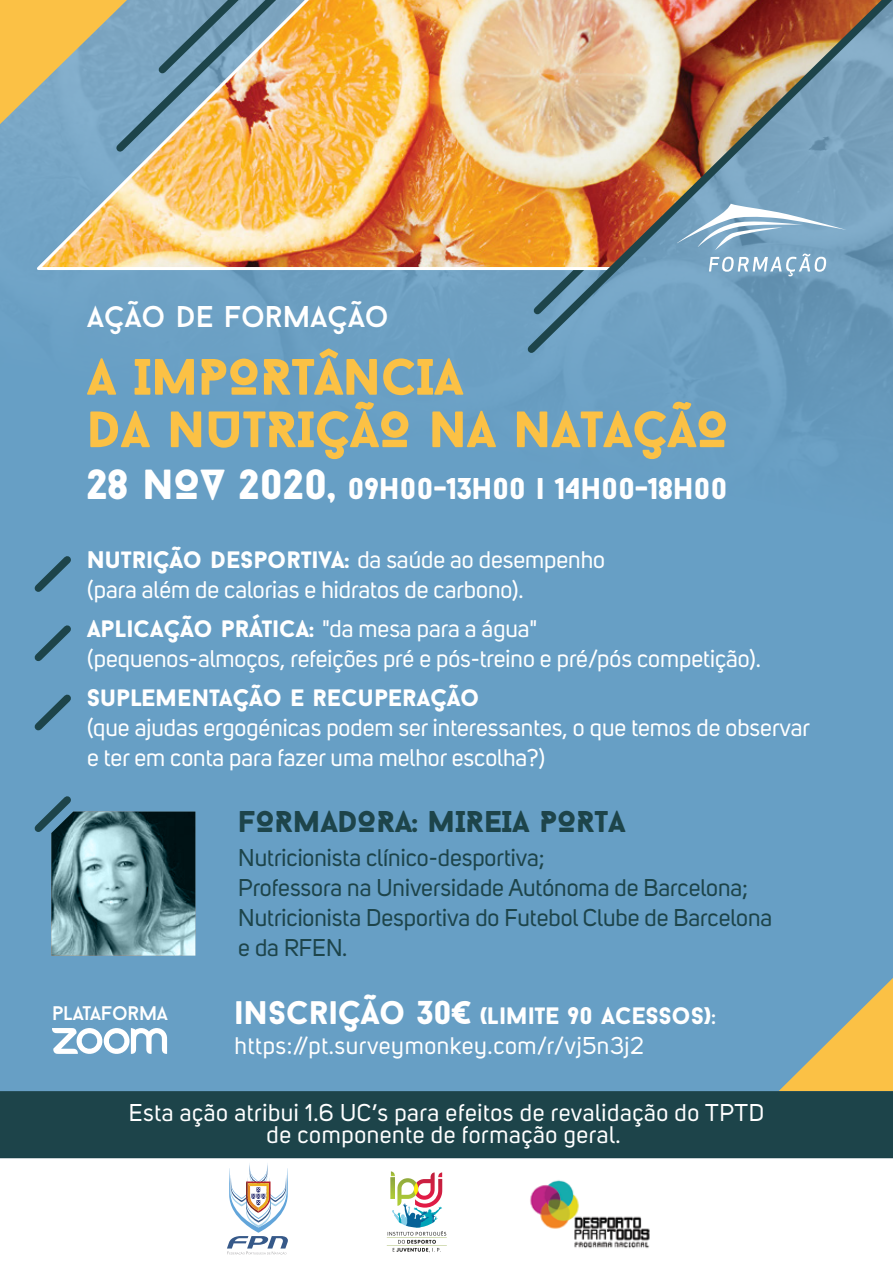
<style>
.page{position:relative;width:893px;height:1263px;background:#fff}
.page>*{position:absolute;margin:0;border:0;box-sizing:border-box;transform-origin:0 0}
.t1{font:900 51px/52.5px "Baron Neue";color:#fbc145}
.t2{font:900 30px "Baron Neue";color:#fff}
.t3{font:900 30px "Baron Neue";color:#1d444a}
.t4{font:30px "Baron Neue";color:#fff}
.t5{font:24px/30px "Uni Sans";color:#fff}
.t6{font:24px/30px "Uni Sans";color:#1d444a}
.t7{font:900 24px "Baron Neue";color:#fff}
.t8{font:24px/22.5px "Uni Sans";letter-spacing:.025em;color:#fff;text-align:center}
.t9{font:19.65px "Baron Neue";letter-spacing:-.015em;color:#fff}
.s1{font-size:42px}
.s2{font-family:"Uni Sans";font-weight:400}
.s3{font-size:33px}
.s4{font-weight:400}
</style>
<div class="page">
<div style="left:0;top:0;width:893px;height:1153px;background:#679fc5"></div>
<svg style="left:0;top:0;width:31px;height:124px;background:#ebbd54"></svg>
<hr style="left:0;top:1157px;width:893px;height:1px;background:#163f48">
<svg style="left:227px;top:1163px;width:61px;height:92px"></svg>
<img style="left:391px;top:1178px;width:4px;height:21px">
<svg style="left:391px;top:1171px;width:4px;height:5px"></svg>
<svg style="left:438px;top:1172px;width:4px;height:5px"></svg>
<img style="left:430px;top:1172px;width:5px;height:7px">
<img style="left:397px;top:1178px;width:18px;height:25px">
<img style="left:415px;top:1179px;width:27px;height:24px">
<svg style="left:414px;top:1183px;width:4px;height:12px"></svg>
<svg style="left:387px;top:1203px;width:60px;height:49px"></svg>
<div style="left:0;top:1091px;width:476px;height:66px;background:#1d444a"></div>
<svg style="left:52px;top:1028px;width:115px;height:26px"></svg>
<img style="left:31px;top:0;width:490px;height:272px">
<svg style="left:51px;top:812px;width:144px;height:144px;background:#688b91"></svg>
<svg style="left:34px;top:796px;width:44px;height:43px"></svg>
<svg style="left:34px;top:694px;width:37px;height:37px"></svg>
<svg style="left:34px;top:625px;width:37px;height:36px"></svg>
<svg style="left:34px;top:556px;width:37px;height:36px"></svg>
<img style="left:521px;top:0;width:372px;height:360px">
<svg style="left:476px;top:978px;width:417px;height:271px"></svg>
<p class="t4" style="left:87px;top:297px;width:303px">AÇÃO DE FORMAÇÃO</p>
<h1 class="t1" style="left:87px;top:350px;width:643px">A IMPORTÂNCIA<br>DA NUTRIÇÃO NA NATAÇÃO</h1>
<p class="t2" style="left:87px;top:469px;width:642px"><span class="s1">28 NOV 2020,</span> 09H00-13H00 | 14H00-18H00</p>
<p class="t7" style="left:87px;top:544px;width:519px">NUTRIÇÃO DESPORTIVA: <span class="s2">da saúde ao desempenho</span></p>
<p class="t5" style="left:87px;top:574px;width:438px">(para além de calorias e hidratos de carbono).</p>
<p class="t7" style="left:87px;top:613px;width:452px">APLICAÇÃO PRÁTICA: <span class="s2">"da mesa para a água"</span></p>
<p class="t5" style="left:87px;top:643px;width:675px">(pequenos-almoços, refeições pré e pós-treino e pré/pós competição).</p>
<p class="t7" style="left:87px;top:682px;width:394px">SUPLEMENTAÇÃO E RECUPERAÇÃO</p>
<p class="t5" style="left:87px;top:712px;width:724px">(que ajudas ergogénicas podem ser interessantes, o que temos de observar e ter em conta para fazer uma melhor escolha?)</p>
<p class="t3" style="left:238px;top:802px;width:389px">FORMADORA: MIREIA PORTA</p>
<p class="t9" style="left:52px;top:1001px;width:117px">PLATAFORMA</p>
<p class="t6" style="left:238px;top:842px;width:535px">Nutricionista clínico-desportiva;<br>Professora na Universidade Autónoma de Barcelona; Nutricionista Desportiva do Futebol Clube de Barcelona e da RFEN.</p>
<p class="t7" style="left:235px;top:1000px;width:483px"><span class="s3">INSCRIÇÃO 30€</span> (LIMITE 90 ACESSOS)<span class="s4">:</span></p>
<p class="t8" style="left:235px;top:1035px;width:411px">https://pt.surveymonkey.com/r/vj5n3j2</p>
<p class="t8" style="left:129px;top:1101px;width:637px">Esta ação atribui 1.6 UC’s para efeitos de revalidação do TPTD de componente de formação geral.</p>
</div>
